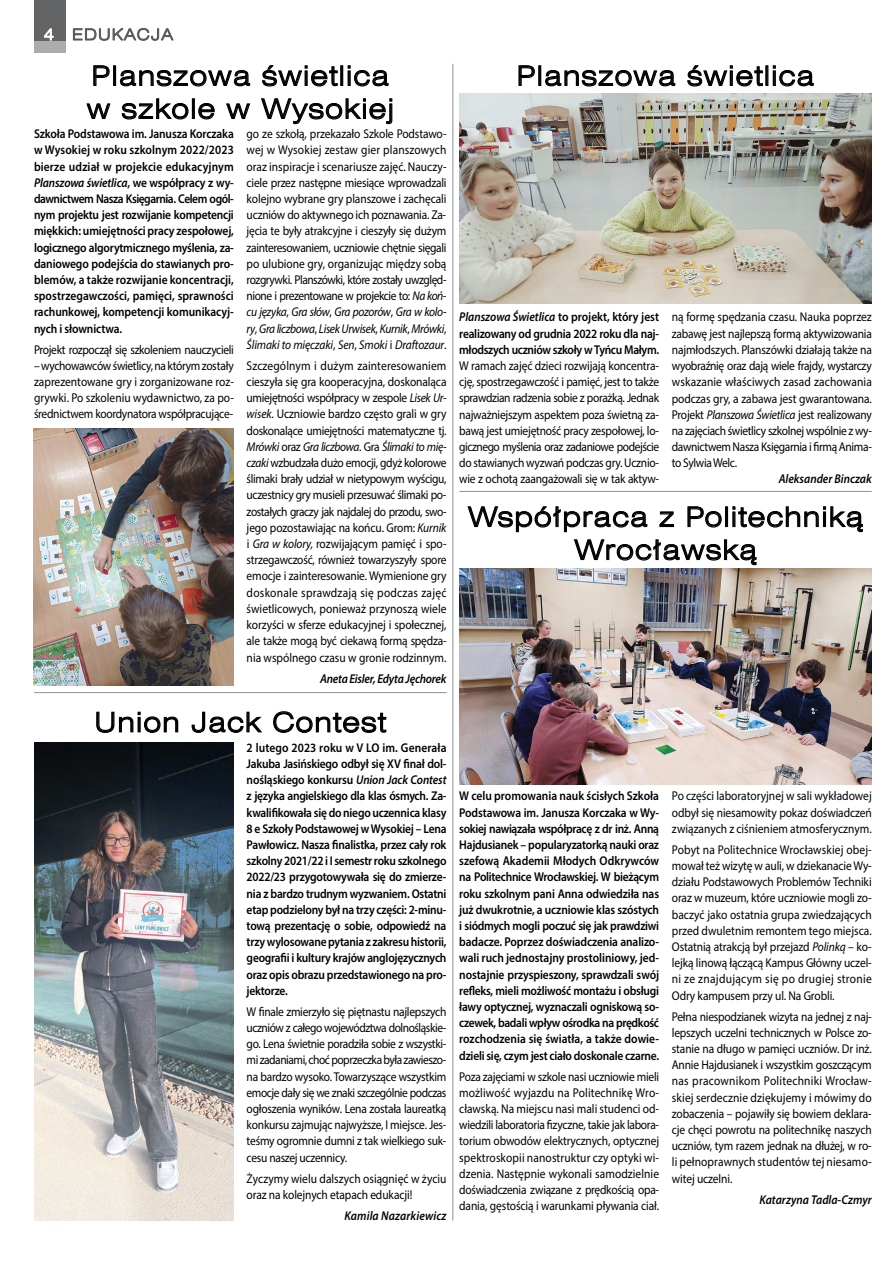
<style>
.page{position:relative;width:893px;height:1263px;background:#fff}
.page>*{position:absolute;margin:0;border:0;box-sizing:border-box;transform-origin:0 0}
.t1{font:27px/33px "Swis 721 Lt Ex EU";letter-spacing:.05em;color:#000}
.t2{font:15.75px "Swis 721 Lt Ex EU";letter-spacing:.075em;color:#58595b}
.t3{font:12.75px/16.2px "Myriad Pro";letter-spacing:-.02em;color:#000;text-align:justify;scale:.9 1}
.t4{font:600 12.75px/16.2px "Myriad Pro";letter-spacing:-.02em;color:#000;text-align:justify;scale:.9 1}
.t5{font:italic 600 12.75px "Myriad Pro";color:#000;scale:.9 1}
.t6{font:italic 600 12.75px "Myriad Pro";letter-spacing:-.02em;color:#000;scale:.9 1}
.s1{color:#fff}
.s2{font-style:italic}
</style>
<div class="page">
<hr style="left:34px;top:692px;width:413px;height:1px;background:#8e9195">
<hr style="left:459px;top:491px;width:413px;height:1px;background:#8e9195">
<hr style="left:452px;top:64px;width:1px;height:1156px;background:#8e9195">
<svg style="left:518px;top:65px;width:17px;height:21px"></svg>
<div style="left:538px;top:65px;width:3px;height:21px;border:1px solid #000"></div>
<svg style="left:545px;top:70px;width:131px;height:17px"></svg>
<svg style="left:687px;top:65px;width:76px;height:22px"></svg>
<svg style="left:773px;top:65px;width:41px;height:22px"></svg>
<img style="left:459px;top:93px;width:413px;height:210px">
<svg style="left:93px;top:65px;width:17px;height:21px"></svg>
<div style="left:113px;top:65px;width:3px;height:21px;border:1px solid #000"></div>
<svg style="left:120px;top:70px;width:131px;height:17px"></svg>
<svg style="left:262px;top:65px;width:76px;height:22px"></svg>
<div style="left:340px;top:65px;width:3px;height:21px;border:1px solid #000"></div>
<svg style="left:348px;top:65px;width:41px;height:22px"></svg>
<svg style="left:86px;top:103px;width:25px;height:16px"></svg>
<svg style="left:121px;top:98px;width:68px;height:22px"></svg>
<div style="left:192px;top:98px;width:3px;height:21px;border:1px solid #000"></div>
<svg style="left:198px;top:103px;width:17px;height:17px"></svg>
<svg style="left:226px;top:103px;width:25px;height:16px"></svg>
<svg style="left:261px;top:98px;width:132px;height:27px"></svg>
<img style="left:34px;top:429px;width:200px;height:256px">
<svg style="left:467px;top:506px;width:396px;height:60px"></svg>
<img style="left:459px;top:569px;width:413px;height:215px">
<svg style="left:96px;top:711px;width:83px;height:22px"></svg>
<svg style="left:191px;top:711px;width:72px;height:22px"></svg>
<svg style="left:273px;top:711px;width:114px;height:22px"></svg>
<img style="left:34px;top:742px;width:200px;height:478px">
<div style="left:34px;top:40px;width:32px;height:13px;background:#abacad"></div>
<svg style="left:73px;top:28px;width:101px;height:13px"></svg>
<div style="left:34px;top:0;width:32px;height:40px;background:#636466"></div>
<svg style="left:44px;top:28px;width:10px;height:13px"></svg>
<p class="t2" style="left:44px;top:25px;width:131px"><span class="s1">4</span> EDUKACJA</p>
<h1 class="t1" style="left:87px;top:60px;width:308px">Planszowa świetlica w szkole w Wysokiej</h1>
<p class="t4" style="left:34px;top:125px;width:224px">Szkoła Podstawowa im. Janusza Korczaka w Wysokiej w roku szkolnym 2022/2023 bierze udział w projekcie edukacyjnym <span class="s2">Planszowa świetlica</span>, we współpracy z wy&shy;dawnictwem Nasza Księgarnia. Celem ogól&shy;nym projektu jest rozwijanie kompetencji miękkich: umiejętności pracy zespołowej, logicznego algorytmicznego myślenia, za&shy;daniowego podejścia do stawianych pro&shy;blemów, a także rozwijanie koncentracji, spostrzegawczości, pamięci, sprawności rachunkowej, kompetencji komunikacyj&shy;nych i słownictwa.</p>
<p class="t3" style="left:34px;top:341px;width:224px">Projekt rozpoczął się szkoleniem nauczycieli</p>
<p class="t3" style="left:34px;top:357px;width:224px">– wychowawców świetlicy, na którym zostały zaprezentowane gry i zorganizowane roz&shy;grywki. Po szkoleniu wydawnictwo, za po&shy;średnictwem koordynatora współpracujące-</p>
<p class="t3" style="left:247px;top:126px;width:224px">go ze szkołą, przekazało Szkole Podstawo&shy;wej w Wysokiej zestaw gier planszowych oraz inspiracje i scenariusze zajęć. Nauczy&shy;ciele przez następne miesiące wprowadzali kolejno wybrane gry planszowe i zachęcali uczniów do aktywnego ich poznawania. Za&shy;jęcia te były atrakcyjne i cieszyły się dużym zainteresowaniem, uczniowie chętnie sięgali po ulubione gry, organizując między sobą rozgrywki. Planszówki, które zostały uwzględ&shy;nione i prezentowane w projekcie to: <span class="s2">Na koń&shy;cu języka</span>, <span class="s2">Gra słów</span>, <span class="s2">Gra pozorów</span>, <span class="s2">Gra w kolo&shy;ry</span>, <span class="s2">Gra liczbowa</span>, <span class="s2">Lisek Urwisek</span>, <span class="s2">Kurnik</span>, <span class="s2">Mrówki</span>, <span class="s2">Ślimaki to mięczaki</span>, <span class="s2">Sen</span>, <span class="s2">Smoki</span> i <span class="s2">Draftozaur</span>.</p>
<p class="t3" style="left:247px;top:357px;width:224px">Szczególnym i dużym zainteresowaniem cieszyła się gra kooperacyjna, doskonaląca umiejętności współpracy w zespole <span class="s2">Lisek Ur&shy;wisek</span>. Uczniowie bardzo często grali w gry doskonalące umiejętności matematyczne tj.<br><span class="s2">Mrówki</span> oraz <span class="s2">Gra liczbowa</span>. Gra <span class="s2">Ślimaki to mię&shy;czaki</span> wzbudzała dużo emocji, gdyż kolorowe ślimaki brały udział w nietypowym wyścigu, uczestnicy gry musieli przesuwać ślimaki po&shy;zostałych graczy jak najdalej do przodu, swo&shy;jego pozostawiając na końcu. Grom: <span class="s2">Kurnik </span>i <span class="s2">Gra w kolory,</span> rozwijającym pamięć i spo&shy;strzegawczość, również towarzyszyły spore emocje i zainteresowanie. Wymienione gry doskonale sprawdzają się podczas zajęć świetlicowych, ponieważ przynoszą wiele korzyści w sferze edukacyjnej i społecznej, ale także mogą być ciekawą formą spędza&shy;nia wspólnego czasu w gronie rodzinnym.</p>
<p class="t6" style="left:320px;top:670px;width:142px">Aneta Eisler, Edyta Jęchorek</p>
<h1 class="t1" style="left:95px;top:706px;width:293px">Union Jack Contest</h1>
<p class="t4" style="left:247px;top:739px;width:224px">2 lutego 2023 roku w V LO im. Generała Jakuba Jasińskiego odbył się XV finał dol&shy;nośląskiego konkursu <span class="s2">Union Jack Contest </span>z języka angielskiego dla klas ósmych. Za&shy;kwalifikowała się do niego uczennica klasy 8 e Szkoły Podstawowej w Wysokiej – Lena Pawłowicz. Nasza finalistka, przez cały rok szkolny 2021/22 i I semestr roku szkolnego 2022/23 przygotowywała się do zmierze&shy;nia z bardzo trudnym wyzwaniem. Ostatni etap podzielony był na trzy części: 2-minu&shy;tową prezentację o sobie, odpowiedź na trzy wylosowane pytania z zakresu historii, geografii i kultury krajów anglojęzycznych oraz opis obrazu przedstawionego na pro&shy;jektorze.</p>
<p class="t3" style="left:247px;top:1003px;width:224px">W finale zmierzyło się piętnastu najlepszych uczniów z całego województwa dolnośląskie&shy;go. Lena świetnie poradziła sobie z wszystki&shy;mi zadaniami, choć poprzeczka była zawieszo&shy;na bardzo wysoko. Towarzyszące wszystkim emocje dały się we znaki szczególnie podczas ogłoszenia wyników. Lena została laureatką konkursu zajmując najwyższe, I miejsce. Jes&shy;teśmy ogromnie dumni z tak wielkiego suk&shy;cesu naszej uczennicy.</p>
<p class="t3" style="left:247px;top:1170px;width:224px">Życzymy wielu dalszych osiągnięć w życiu oraz na kolejnych etapach edukacji!</p>
<p class="t5" style="left:344px;top:1207px;width:115px">Kamila Nazarkiewicz</p>
<h1 class="t1" style="left:517px;top:60px;width:299px">Planszowa świetlica</h1>
<p class="t4" style="left:459px;top:309px;width:224px"><span class="s2">Planszowa Świetlica</span> to projekt, który jest realizowany od grudnia 2022 roku dla naj&shy;młodszych uczniów szkoły w Tyńcu Małym.</p>
<p class="t3" style="left:459px;top:357px;width:224px">W ramach zajęć dzieci rozwijają koncentra&shy;cję, spostrzegawczość i pamięć, jest to także sprawdzian radzenia sobie z porażką. Jednak najważniejszym aspektem poza świetną za&shy;bawą jest umiejętność pracy zespołowej, lo&shy;gicznego myślenia oraz zadaniowe podejście do stawianych wyzwań podczas gry. Ucznio&shy;wie z ochotą zaangażowali się w tak aktyw-</p>
<p class="t3" style="left:672px;top:309px;width:224px">ną formę spędzania czasu. Nauka poprzez zabawę jest najlepszą formą aktywizowania najmłodszych. Planszówki działają także na wyobraźnię oraz dają wiele frajdy, wystarczy wskazanie właściwych zasad zachowania podczas gry, a zabawa jest gwarantowana.<br>Projekt <span class="s2">Planszowa Świetlica</span> jest realizowany na zajęciach świetlicy szkolnej wspólnie z wy&shy;dawnictwem Nasza Księgarnia i firmą Anima&shy;to Sylwia Welc.</p>
<p class="t5" style="left:779px;top:471px;width:105px">Aleksander Binczak</p>
<h1 class="t1" style="left:468px;top:501px;width:397px;text-align:center">Współpraca z Politechniką<br>Wrocławską</h1>
<p class="t4" style="left:459px;top:788px;width:224px">W celu promowania nauk ścisłych Szkoła Podstawowa im. Janusza Korczaka w Wy&shy;sokiej nawiązała współpracę z dr inż. Anną Hajdusianek – popularyzatorką nauki oraz szefową Akademii Młodych Odkrywców na Politechnice Wrocławskiej. W bieżącym roku szkolnym pani Anna odwiedziła nas już dwukrotnie, a uczniowie klas szóstych i siódmych mogli poczuć się jak prawdziwi badacze. Poprzez doświadczenia analizo&shy;wali ruch jednostajny prostoliniowy, jed&shy;nostajnie przyspieszony, sprawdzali swój refleks, mieli możliwość montażu i obsługi ławy optycznej, wyznaczali ogniskową so&shy;czewek, badali wpływ ośrodka na prędkość rozchodzenia się światła, a także dowie&shy;dzieli się, czym jest ciało doskonale czarne.</p>
<p class="t3" style="left:459px;top:1068px;width:224px">Poza zajęciami w szkole nasi uczniowie mieli możliwość wyjazdu na Politechnikę Wro&shy;cławską. Na miejscu nasi mali studenci od&shy;wiedzili laboratoria fizyczne, takie jak labora&shy;torium obwodów elektrycznych, optycznej spektroskopii nanostruktur czy optyki wi&shy;dzenia. Następnie wykonali samodzielnie doświadczenia związane z prędkością opa&shy;dania, gęstością i warunkami pływania ciał.</p>
<p class="t3" style="left:672px;top:788px;width:224px">Po części laboratoryjnej w sali wykładowej odbył się niesamowity pokaz doświadczeń związanych z ciśnieniem atmosferycznym.</p>
<p class="t3" style="left:672px;top:841px;width:224px">Pobyt na Politechnice Wrocławskiej obej&shy;mował też wizytę w auli, w dziekanacie Wy&shy;działu Podstawowych Problemów Techniki oraz w muzeum, które uczniowie mogli zo&shy;baczyć jako ostatnia grupa zwiedzających przed dwuletnim remontem tego miejsca.<br>Ostatnią atrakcją był przejazd <span class="s2">Polinką</span> – ko&shy;lejką linową łączącą Kampus Główny uczel&shy;ni ze znajdującym się po drugiej stronie Odry kampusem przy ul. Na Grobli.</p>
<p class="t3" style="left:672px;top:1008px;width:224px">Pełna niespodzianek wizyta na jednej z naj&shy;lepszych uczelni technicznych w Polsce zo&shy;stanie na długo w pamięci uczniów. Dr inż.<br>Annie Hajdusianek i wszystkim goszczącym nas pracownikom Politechniki Wrocław&shy;skiej serdecznie dziękujemy i mówimy do zobaczenia – pojawiły się bowiem deklara&shy;cje chęci powrotu na politechnikę naszych uczniów, tym razem jednak na dłużej, w ro&shy;li pełnoprawnych studentów tej niesamo&shy;witej uczelni.</p>
<p class="t5" style="left:759px;top:1191px;width:126px">Katarzyna Tadla-Czmyr</p>
</div>
